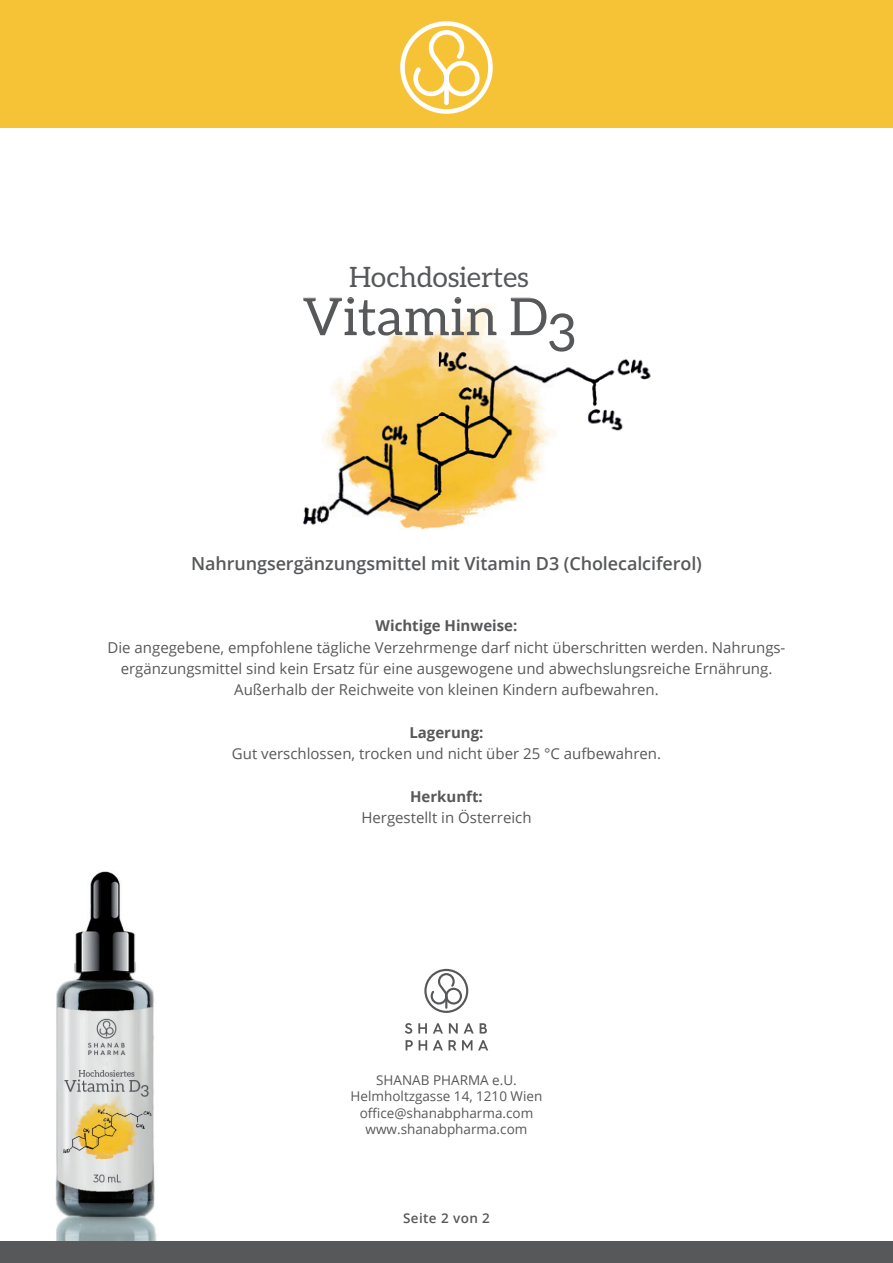
<style>
.page{position:relative;width:893px;height:1263px;background:#fff}
.page>*{position:absolute;margin:0;border:0;box-sizing:border-box;transform-origin:0 0}
.t1{font:28.05px "Aleo";color:#57585a}
.t2{font:28.05px "Hurme Geometric Sans 4";color:#57585a}
.t3{font:300 20.1px "Hurme Geometric Sans 4";color:#57585a}
.t4{font:600 18px "Open Sans";letter-spacing:-.005em;color:#57585a}
.t5{font:15px/21.3px "Open Sans";color:#57585a;text-align:center}
.t6{font:700 15px "Open Sans";color:#57585a}
.t7{font:13.5px/16.5px "Open Sans";color:#57585a;text-align:center}
.t8{font:600 13.5px "Open Sans";letter-spacing:.03em;color:#57585a}
</style>
<div class="page">
<img style="left:0;top:871px;width:303px;height:371px">
<div style="left:0;top:1242px;width:893px;height:21px;background:#57585a"></div>
<div style="left:0;top:0;width:893px;height:128px;background:#f7c336"></div>
<svg style="left:400px;top:21px;width:93px;height:93px"></svg>
<div style="left:444px;top:76px;width:5px;height:29px;background:#fff;border-radius:2px"></div>
<svg style="left:405px;top:1023px;width:7px;height:11px"></svg>
<svg style="left:418px;top:1023px;width:9px;height:10px"></svg>
<svg style="left:433px;top:1023px;width:10px;height:10px"></svg>
<svg style="left:449px;top:1023px;width:9px;height:10px"></svg>
<svg style="left:464px;top:1023px;width:10px;height:10px"></svg>
<svg style="left:480px;top:1023px;width:7px;height:10px"></svg>
<svg style="left:406px;top:1040px;width:7px;height:10px"></svg>
<svg style="left:419px;top:1040px;width:8px;height:10px"></svg>
<svg style="left:433px;top:1040px;width:23px;height:10px"></svg>
<svg style="left:462px;top:1040px;width:10px;height:10px"></svg>
<svg style="left:478px;top:1040px;width:10px;height:10px"></svg>
<svg style="left:424px;top:969px;width:44px;height:44px"></svg>
<img style="left:557px;top:339px;width:94px;height:92px">
<img style="left:303px;top:506px;width:18px;height:19px">
<img style="left:321px;top:336px;width:118px;height:194px">
<img style="left:439px;top:336px;width:118px;height:192px">
<img style="left:303px;top:298px;width:240px;height:38px">
<img style="left:321px;top:304px;width:226px;height:32px">
<img style="left:557px;top:313px;width:17px;height:39px">
<img style="left:549px;top:314px;width:8px;height:38px">
<h1 class="t1" style="left:349px;top:261px;width:181px">Hochdosiertes</h1>
<h1 class="t2" style="left:402px;top:538px;width:77px">30 mL</h1>
<h2 class="t3" style="left:125px;top:547px;width:123px">PZN 5329704</h2>
<p class="t4" style="left:191px;top:551px;width:512px">Nahrungsergänzungsmittel mit Vitamin D3 (Cholecalciferol)</p>
<p class="t6" style="left:376px;top:615px;width:143px">Wichtige Hinweise:</p>
<p class="t5" style="left:108px;top:636px;width:679px">Die angegebene, empfohlene tägliche Verzehrmenge darf nicht überschritten werden. Nahrungs&shy;ergänzungsmittel sind kein Ersatz für eine ausgewogene und abwechslungsreiche Ernährung.<br>Außerhalb der Reichweite von kleinen Kindern aufbewahren.</p>
<p class="t6" style="left:409px;top:722px;width:76px">Lagerung:</p>
<p class="t5" style="left:232px;top:742px;width:431px">Gut verschlossen, trocken und nicht über 25 °C aufbewahren.</p>
<p class="t6" style="left:410px;top:785px;width:74px">Herkunft:</p>
<p class="t5" style="left:361px;top:806px;width:172px">Hergestellt in Österreich</p>
<p class="t7" style="left:351px;top:1071px;width:193px">SHANAB PHARMA e.U.<br>Helmholtzgasse 14, 1210 Wien office@shanabpharma.com www.shanabpharma.com</p>
<p class="t8" style="left:403px;top:1209px;width:88px">Seite 2 von 2</p>
</div>
